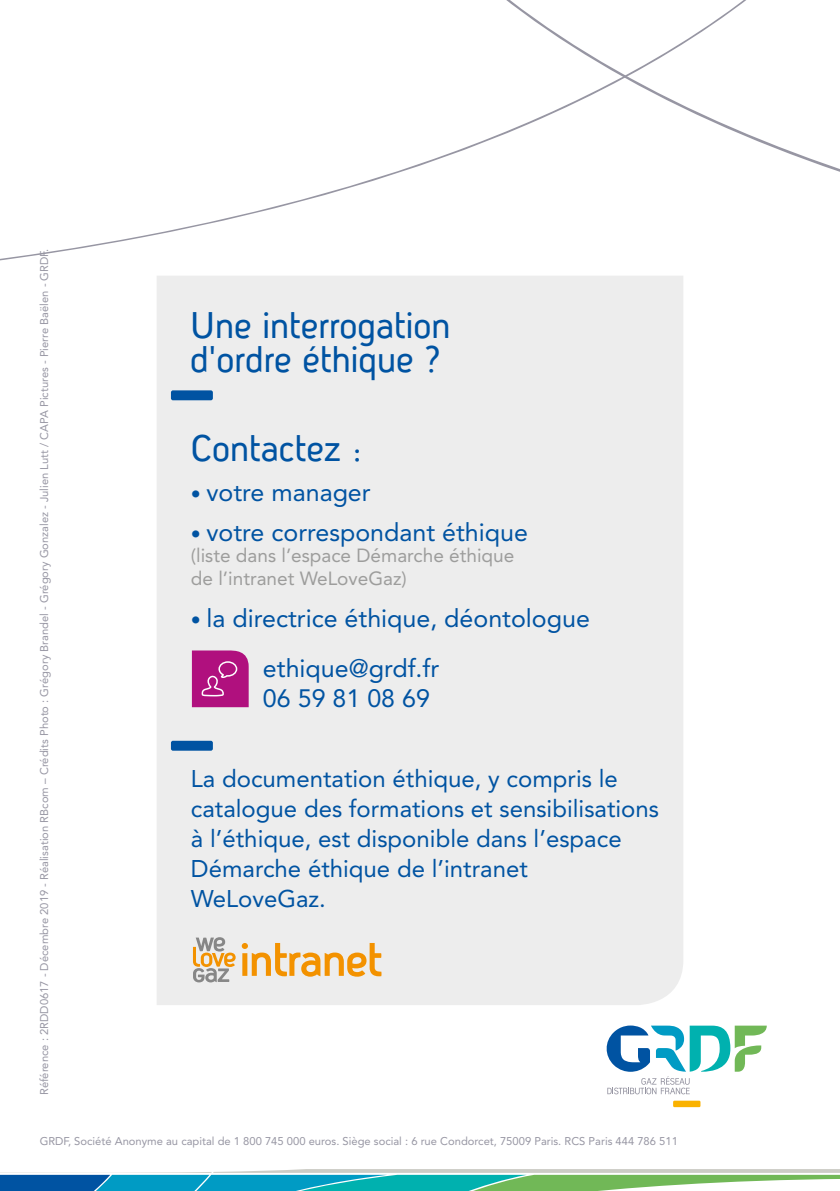
<style>
.page{position:relative;width:840px;height:1191px;background:#fff}
.page>*{position:absolute;margin:0;border:0;box-sizing:border-box;transform-origin:0 0}
.t1{font:36px/34.4px "Antagometrica BT";color:#0053a2}
.t2{font:25px/50px "Avenir LT Std";color:#0053a2}
.t3{font:24px/30px "Avenir LT Std";color:#0053a2}
.t4{font:19px/23px "Avenir LT Std";color:#9d9d9c}
.t5{font:11.2px "Avenir LT Std";color:#9796a3}
.s1{font-size:20px}
</style>
<div class="page">
<svg style="left:0;top:1169px;width:839px;height:22px"></svg>
<div style="left:672px;top:1100px;width:28px;height:7px;background:#fab200"></div>
<svg style="left:606px;top:1025px;width:160px;height:69px"></svg>
<svg style="left:0;top:0;width:839px;height:261px"></svg>
<div style="left:157px;top:276px;width:526px;height:729px;background:#ededed"></div>
<div style="left:171px;top:390px;width:42px;height:10px;background:#0053a2;border-radius:2px"></div>
<div style="left:171px;top:741px;width:42px;height:9px;background:#0053a2;border-radius:2px"></div>
<svg style="left:193px;top:937px;width:42px;height:45px;background:#d1bfa5"></svg>
<div style="left:242px;top:953px;width:5px;height:22px;background:#f39200"></div>
<div style="left:241px;top:943px;width:7px;height:6px;background:#f39200;border-radius:50%"></div>
<svg style="left:251px;top:943px;width:130px;height:33px;background:#efc98f"></svg>
<svg style="left:192px;top:650px;width:56px;height:57px;background:#b62388"></svg>
<p class="t5" style="left:38px;top:1095px;width:847px;rotate:-90deg">Référence : 2RDD0617 - Décembre 2019 - Réalisation RBcom – Crédits Photo : Grégory Brandel - Grégory Gonzalez - Julien Lutt / CAPA Pictures - Pierre Baëlen - GRDF.</p>
<h1 class="t1" style="left:190px;top:308px;width:262px">Une interrogation d'ordre éthique ?</h1>
<h1 class="t1" style="left:191px;top:430px;width:173px">Contactez :</h1>
<h2 class="t2" style="left:191px;top:467px;width:181px"><span class="s1">•</span> votre manager</h2>
<h2 class="t2" style="left:191px;top:507px;width:338px"><span class="s1">•</span> votre correspondant éthique</h2>
<h3 class="t4" style="left:191px;top:544px;width:325px">(liste dans l’espace Démarche éthique de l’intranet WeLoveGaz)</h3>
<h2 class="t2" style="left:263px;top:593px;width:328px;text-indent:-72px"><span class="s1">•</span> la directrice éthique, déontologue ethique@grdf.fr</h2>
<h2 class="t2" style="left:263px;top:673px;width:168px">06 59 81 08 69</h2>
<h3 class="t3" style="left:191px;top:763px;width:469px">La documentation éthique, y compris le catalogue des formations et sensibilisations à l’éthique, est disponible dans l’espace Démarche éthique de l’intranet WeLoveGaz.</h3>
<p class="t5" style="left:40px;top:1135px;width:639px">GRDF, Société Anonyme au capital de 1 800 745 000 euros. Siège social : 6 rue Condorcet, 75009 Paris. RCS Paris 444 786 511</p>
</div>
